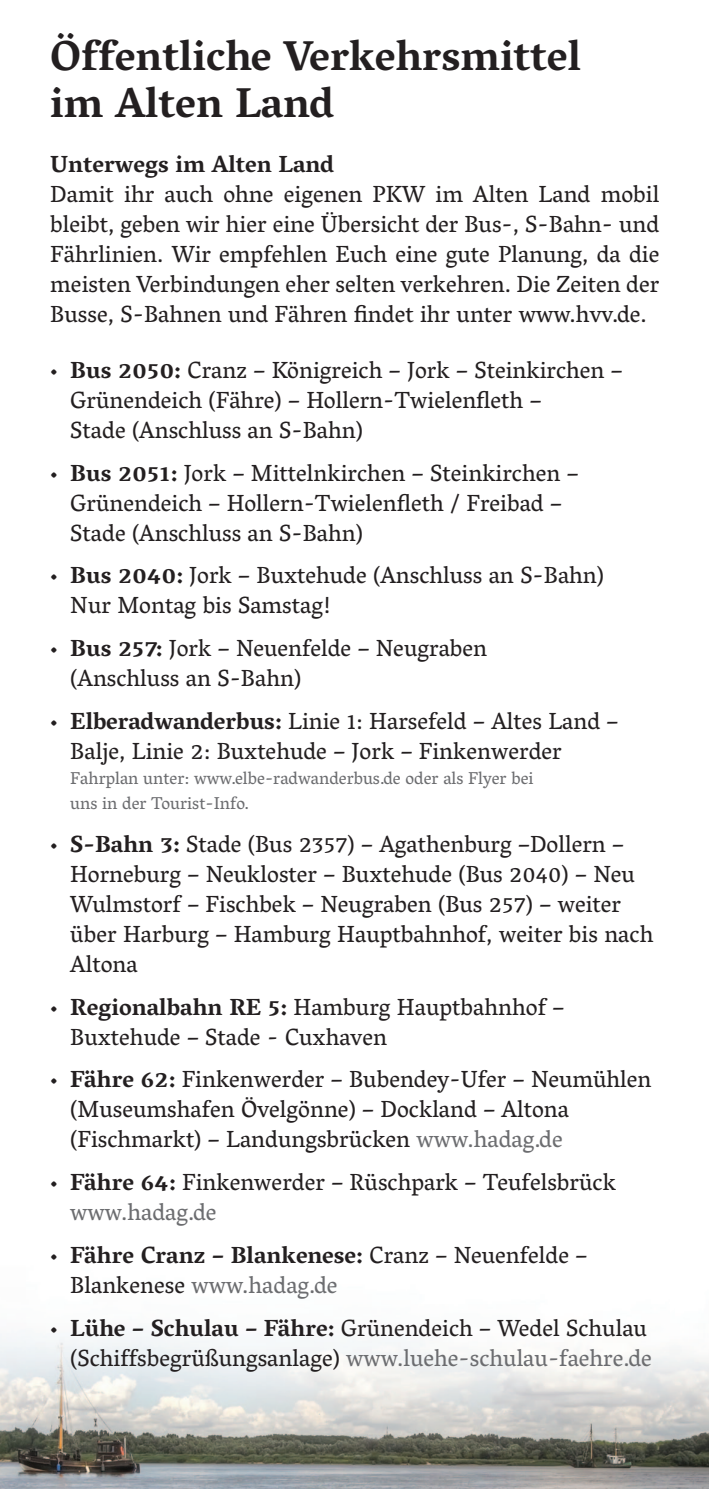
<style>
.page{position:relative;width:709px;height:1489px;background:#fff}
.page>*{position:absolute;margin:0;border:0;box-sizing:border-box;transform-origin:0 0}
.t1{font:700 42.5px/47.5px "Vesper Libre";color:#231f20}
.t2{font:23.75px/30px "Vesper Libre";color:#231f20}
.t3{font:700 23.75px "Vesper Libre";color:#231f20}
.t4{font:17.5px/25px "Vesper Libre";color:#6c6d70}
.s1{font-weight:700}
.s2{color:#6c6d70}
</style>
<div class="page">
<img style="left:0;top:1331px;width:709px;height:157px">
<h1 class="t1" style="left:50px;top:31px;width:532px">Öffentliche Verkehrsmittel im Alten Land</h1>
<p class="t3" style="left:50px;top:150px;width:285px">Unterwegs im Alten Land</p>
<p class="t2" style="left:50px;top:179px;width:610px;text-align:justify">Damit ihr auch ohne eigenen PKW im Alten Land mobil bleibt, geben wir hier eine Übersicht der Bus-, S-Bahn- und Fährlinien. Wir empfehlen Euch eine gute Planung, da die meisten Verbindungen eher selten verkehren. Die Zeiten der Busse, S-Bahnen und Fähren findet ihr unter www.hvv.de.</p>
<p class="t2" style="left:70px;top:354px;width:554px;text-indent:-20px">• <span class="s1">Bus 2050:</span> Cranz – Königreich – Jork – Steinkirchen –<br>Grünendeich (Fähre) – Hollern-Twielenfleth –<br>Stade (Anschluss an S-Bahn)</p>
<p class="t2" style="left:70px;top:457px;width:510px;text-indent:-20px">• <span class="s1">Bus 2051:</span> Jork – Mittelnkirchen – Steinkirchen –<br>Grünendeich – Hollern-Twielenfleth / Freibad –<br>Stade (Anschluss an S-Bahn)</p>
<p class="t2" style="left:70px;top:560px;width:535px;text-indent:-20px">• <span class="s1">Bus 2040:</span> Jork – Buxtehude (Anschluss an S-Bahn)<br>Nur Montag bis Samstag!</p>
<p class="t2" style="left:70px;top:633px;width:418px;text-indent:-20px">• <span class="s1">Bus 257:</span> Jork – Neuenfelde – Neugraben (Anschluss an S-Bahn)</p>
<p class="t2" style="left:70px;top:705px;width:549px;text-indent:-20px">• <span class="s1">Elberadwanderbus:</span> Linie 1: Harsefeld – Altes Land –<br>Balje, Linie 2: Buxtehude – Jork – Finkenwerder</p>
<p class="t4" style="left:70px;top:765px;width:465px">Fahrplan unter: www.elbe-radwanderbus.de oder als Flyer bei uns in der Tourist-Info.</p>
<p class="t2" style="left:70px;top:828px;width:584px;text-indent:-20px">• <span class="s1">S-Bahn 3:</span> Stade (Bus 2357) – Agathenburg –Dollern – Horneburg – Neukloster – Buxtehude (Bus 2040) – Neu Wulmstorf – Fischbek – Neugraben (Bus 257) – weiter über Harburg – Hamburg Hauptbahnhof, weiter bis nach Altona</p>
<p class="t2" style="left:70px;top:991px;width:495px;text-indent:-20px">• <span class="s1">Regionalbahn RE 5:</span> Hamburg Hauptbahnhof –<br>Buxtehude – Stade - Cuxhaven</p>
<p class="t2" style="left:70px;top:1064px;width:582px;text-indent:-20px">• <span class="s1">Fähre 62:</span> Finkenwerder – Bubendey-Ufer – Neumühlen (Museumshafen Övelgönne) – Dockland – Altona (Fischmarkt) – Landungsbrücken <span class="s2">www.hadag.de</span></p>
<p class="t2" style="left:70px;top:1166px;width:547px;text-indent:-20px">• <span class="s1">Fähre 64:</span> Finkenwerder – Rüschpark – Teufelsbrück <span class="s2">www.hadag.de</span></p>
<p class="t2" style="left:70px;top:1239px;width:518px;text-indent:-20px">• <span class="s1">Fähre Cranz – Blankenese:</span> Cranz – Neuenfelde –<br>Blankenese <span class="s2">www.hadag.de</span></p>
<p class="t2" style="left:50px;top:1312px;width:603px;text-align:right">• <span class="s1">Lühe – Schulau – Fähre:</span> Grünendeich – Wedel Schulau (Schiffsbegrüßungsanlage) <span class="s2">www.luehe-schulau-faehre.de</span></p>
</div>
